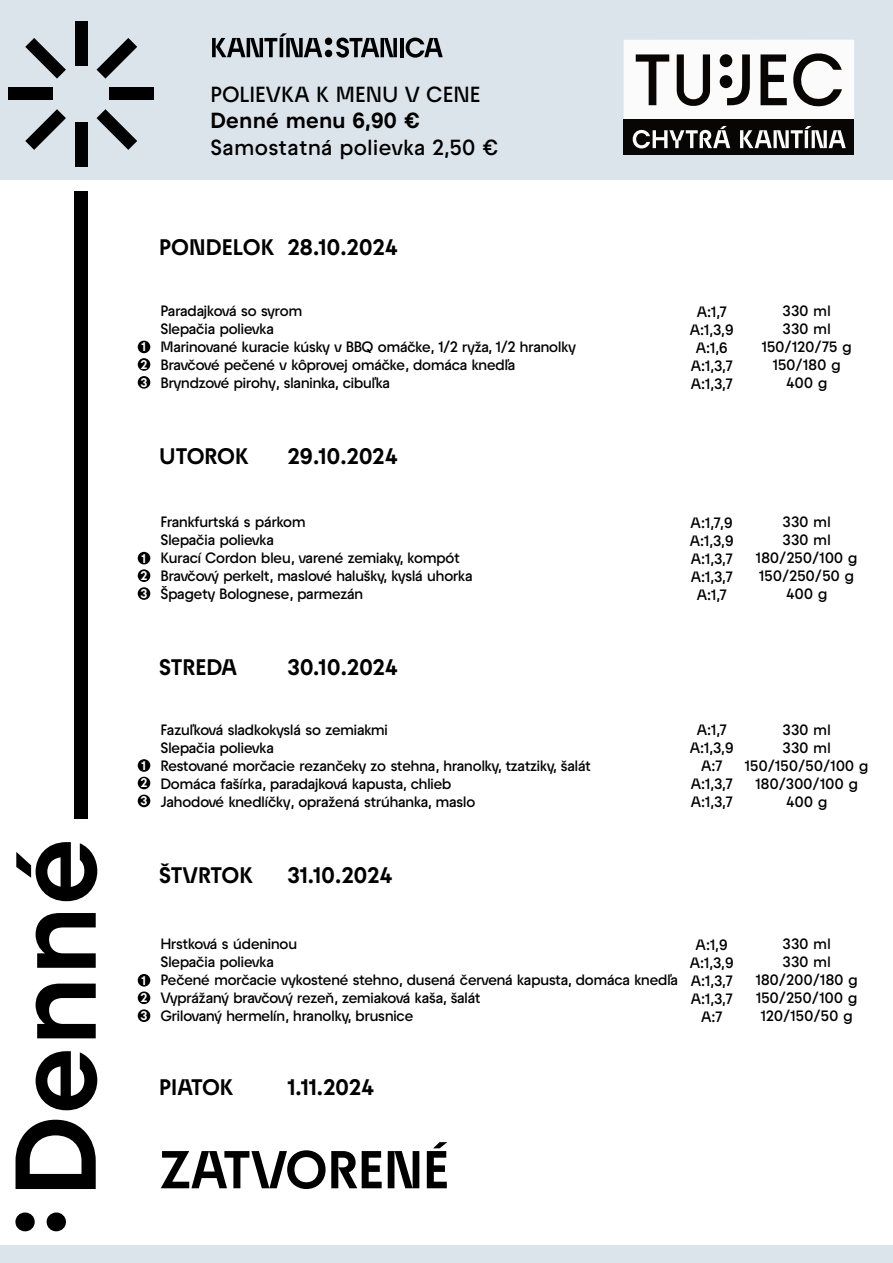
<style>
.page{position:relative;width:893px;height:1263px;background:#fff}
.page>*{position:absolute;margin:0;border:0;box-sizing:border-box;transform-origin:0 0}
.t1{font:700 114.6px "Raptor V2 Premium";letter-spacing:-.005em;color:#000}
.t2{font:700 53.1px "Raptor V2 Premium";color:#000}
.t3{font:700 22.5px "Raptor V2 Premium";letter-spacing:-.005em;color:#000}
.t4{font:600 21.9px "Raptor V2 Premium";color:#000}
.t5{font:700 21.9px "Raptor V2 Premium";letter-spacing:-.01em;color:#000}
.t6{font:600 15px/18px "Raptor V2 Premium";letter-spacing:-.05em;color:#000}
.t7{font:600 15px/18px "Raptor V2 Premium";letter-spacing:-.01em;color:#000;text-align:center}
.t8{font:700 12.6px/17.7px "Raptor V2 Premium";color:#fff}
</style>
<div class="page">
<div style="left:0;top:0;width:893px;height:179px;background:#dbe4ea"></div>
<div style="left:624px;top:40px;width:230px;height:80px;background:#fbfbfb"></div>
<svg style="left:677px;top:54px;width:33px;height:52px"></svg>
<svg style="left:793px;top:53px;width:49px;height:54px"></svg>
<svg style="left:760px;top:54px;width:27px;height:51px"></svg>
<svg style="left:636px;top:54px;width:33px;height:51px"></svg>
<svg style="left:727px;top:54px;width:23px;height:51px"></svg>
<div style="left:720px;top:54px;width:12px;height:13px;background:#080505;border-radius:50%"></div>
<div style="left:720px;top:75px;width:12px;height:13px;background:#080505;border-radius:50%"></div>
<div style="left:624px;top:119px;width:230px;height:36px;background:#080505"></div>
<svg style="left:633px;top:126px;width:97px;height:22px"></svg>
<svg style="left:740px;top:126px;width:106px;height:22px"></svg>
<svg style="left:212px;top:33px;width:110px;height:24px"></svg>
<svg style="left:336px;top:38px;width:61px;height:20px"></svg>
<hr style="left:400px;top:38px;width:4px;height:19px;background:#000">
<svg style="left:406px;top:38px;width:37px;height:20px"></svg>
<div style="left:325px;top:38px;width:7px;height:7px;background:#000;border-radius:50%"></div>
<div style="left:325px;top:50px;width:7px;height:7px;background:#000;border-radius:50%"></div>
<svg style="left:97px;top:38px;width:40px;height:41px"></svg>
<div style="left:109px;top:88px;width:45px;height:12px;background:#000"></div>
<svg style="left:97px;top:109px;width:40px;height:41px"></svg>
<div style="left:75px;top:122px;width:13px;height:45px;background:#000"></div>
<svg style="left:25px;top:109px;width:41px;height:41px"></svg>
<div style="left:8px;top:88px;width:45px;height:12px;background:#000"></div>
<svg style="left:25px;top:38px;width:41px;height:41px"></svg>
<div style="left:75px;top:21px;width:13px;height:45px;background:#000"></div>
<div style="left:15px;top:1212px;width:20px;height:19px;background:#000;border-radius:50%"></div>
<div style="left:46px;top:1212px;width:20px;height:19px;background:#000;border-radius:50%"></div>
<div style="left:75px;top:191px;width:13px;height:628px;background:#000"></div>
<div style="left:0;top:1245px;width:893px;height:18px;background:#dbe4ea"></div>
<div style="left:138px;top:341px;width:12px;height:12px;background:#000;border-radius:50%"></div>
<div style="left:138px;top:358px;width:12px;height:13px;background:#000;border-radius:50%"></div>
<div style="left:138px;top:376px;width:12px;height:13px;background:#000;border-radius:50%"></div>
<div style="left:138px;top:552px;width:12px;height:12px;background:#000;border-radius:50%"></div>
<div style="left:138px;top:569px;width:12px;height:13px;background:#000;border-radius:50%"></div>
<div style="left:138px;top:587px;width:12px;height:13px;background:#000;border-radius:50%"></div>
<div style="left:138px;top:759px;width:12px;height:13px;background:#000;border-radius:50%"></div>
<div style="left:138px;top:777px;width:12px;height:12px;background:#000;border-radius:50%"></div>
<div style="left:138px;top:795px;width:12px;height:12px;background:#000;border-radius:50%"></div>
<div style="left:138px;top:974px;width:12px;height:12px;background:#000;border-radius:50%"></div>
<div style="left:138px;top:991px;width:12px;height:13px;background:#000;border-radius:50%"></div>
<div style="left:138px;top:1009px;width:12px;height:13px;background:#000;border-radius:50%"></div>
<h1 class="t1" style="left:13px;top:1197px;width:362px;rotate:-90deg">Denné</h1>
<h3 class="t4" style="left:210px;top:86px;width:272px">POLIEVKA K MENU V CENE</h3>
<h3 class="t5" style="left:210px;top:112px;width:211px">Denné menu 6,90 €</h3>
<h3 class="t4" style="left:210px;top:139px;width:290px">Samostatná polievka 2,50 €</h3>
<h3 class="t3" style="left:159px;top:238px;width:240px">PONDELOK 28.10.2024</h3>
<p class="t8" style="left:141px;top:339px;width:9px">1<br>2<br>3</p>
<p class="t6" style="left:160px;top:303px;width:417px">Paradajková so syrom<br>Slepačia polievka<br>Marinované kuracie kúsky v BBQ omáčke , 1/2 ryža, 1/2 hranolky Bravčové pečené v kôprovej omáčke , domáca knedľa Bryndzové pirohy , slaninka, cibuľka</p>
<p class="t7" style="left:762px;top:303px;width:92px">330 ml<br>330 ml<br>150/120/75 g<br>150/180 g<br>400 g</p>
<p class="t6" style="left:690px;top:304px;width:46px;text-align:center">A:1,7<br>A:1,3,9<br>A:1,6<br>A:1,3,7<br>A:1,3,7</p>
<h3 class="t3" style="left:159px;top:447px;width:91px">UTOROK</h3>
<h3 class="t3" style="left:287px;top:447px;width:112px">29.10.2024</h3>
<p class="t8" style="left:141px;top:550px;width:9px">1<br>2<br>3</p>
<p class="t6" style="left:160px;top:514px;width:314px">Frankfurtská s párkom<br>Slepačia polievka<br>Kurací Cordon bleu , varené zemiaky, kompót<br>Bravčový perkelt , maslové halušky, kyslá uhorka<br>Špagety Bolognese , parmezán</p>
<p class="t7" style="left:756px;top:514px;width:103px">330 ml<br>330 ml<br>180/250/100 g<br>150/250/50 g<br>400 g</p>
<p class="t6" style="left:690px;top:515px;width:46px;text-align:center">A:1,7,9<br>A:1,3,9<br>A:1,3,7<br>A:1,3,7<br>A:1,7</p>
<h3 class="t3" style="left:159px;top:658px;width:79px">STREDA</h3>
<h3 class="t3" style="left:287px;top:658px;width:112px">30.10.2024</h3>
<p class="t8" style="left:141px;top:758px;width:9px">1<br>2<br>3</p>
<p class="t6" style="left:160px;top:722px;width:432px">Fazuľková sladkokyslá so zemiakmi<br>Slepačia polievka<br>Restované morčacie rezančeky zo stehna , hranolky, tzatziky, šalát Domáca fašírka , paradajková kapusta, chlieb<br>Jahodové knedlíčky , opražená strúhanka, maslo</p>
<p class="t7" style="left:745px;top:722px;width:125px">330 ml<br>330 ml<br>150/150/50/100 g<br>180/300/100 g<br>400 g</p>
<p class="t6" style="left:690px;top:722px;width:46px;text-align:center">A:1,7<br>A:1,3,9<br>A:7<br>A:1,3,7<br>A:1,3,7</p>
<h3 class="t3" style="left:159px;top:867px;width:96px">ŠTVRTOK</h3>
<h3 class="t3" style="left:287px;top:867px;width:107px">31.10.2024</h3>
<p class="t8" style="left:141px;top:973px;width:9px">1<br>2<br>3</p>
<p class="t6" style="left:160px;top:937px;width:519px">Hrstková s údeninou<br>Slepačia polievka<br>Pečené morčacie vykostené stehno , dusená červená kapusta, domáca knedľa Vyprážaný bravčový rezeň , zemiaková kaša, šalát<br>Grilovaný hermelín , hranolky, brusnice</p>
<p class="t7" style="left:756px;top:936px;width:104px">330 ml<br>330 ml<br>180/200/180 g<br>150/250/100 g<br>120/150/50 g</p>
<p class="t6" style="left:690px;top:937px;width:46px;text-align:center">A:1,9<br>A:1,3,9<br>A:1,3,7<br>A:1,3,7<br>A:7</p>
<h3 class="t3" style="left:159px;top:1079px;width:76px">PIATOK</h3>
<h3 class="t3" style="left:287px;top:1079px;width:88px">1.11.2024</h3>
<h2 class="t2" style="left:159px;top:1150px;width:292px">ZATVORENÉ</h2>
</div>
